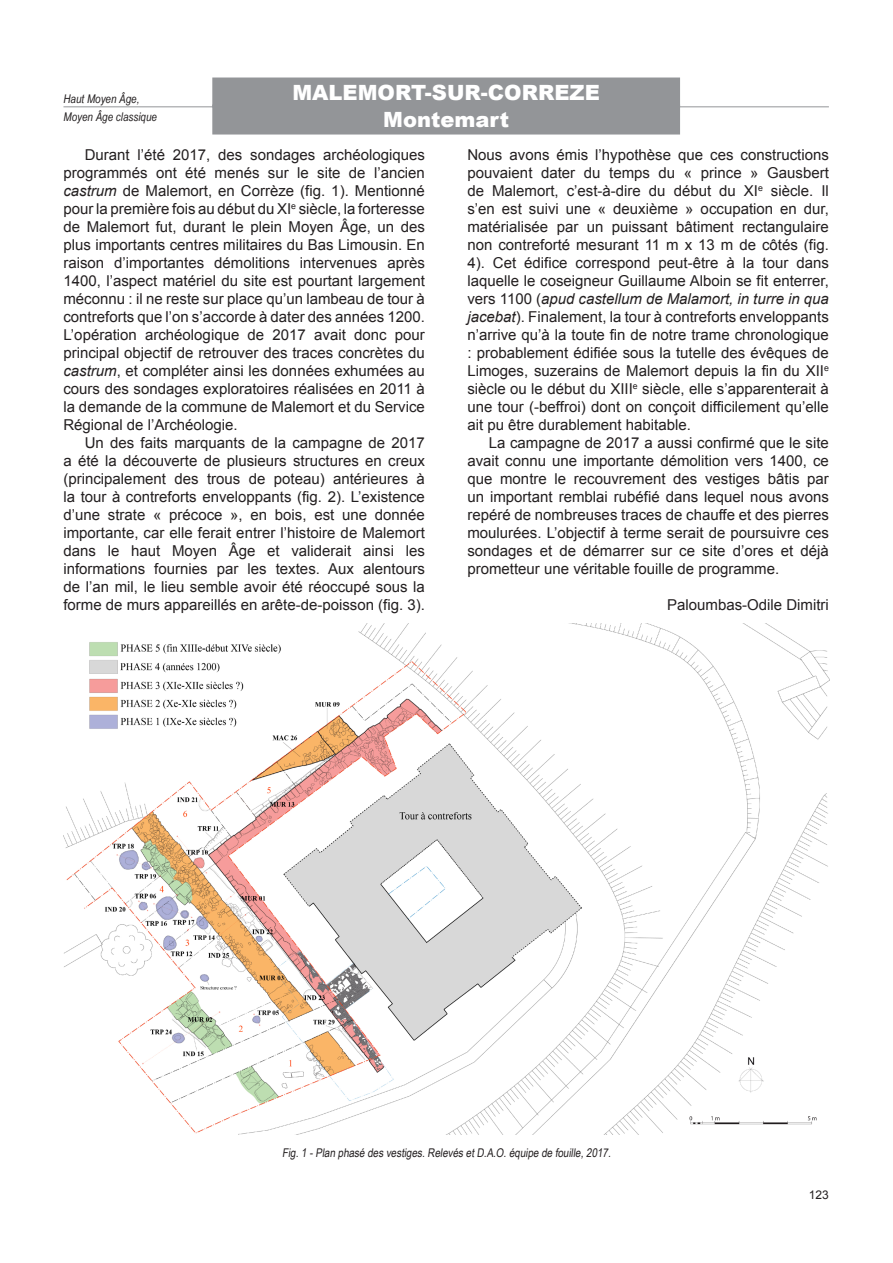
<style>
.page{position:relative;width:893px;height:1263px;background:#fff}
.page>*{position:absolute;margin:0;border:0;box-sizing:border-box;transform-origin:0 0}
.B_commune{font:900 21px "Arial";color:#fff}
.B_site{font:900 21px "Arial";color:#fff}
.B_txt{font:15px/18px "Arial";color:#231f20;text-align:justify}
.B_auteur{font:15px "Arial";color:#231f20}
.B_légende{font:12px "Arial Narrow";color:#231f20}
.B_chrono_g{font:italic 12px "Arial Narrow";color:#231f20}
.t1{font:12px "Arial";color:#231f20}
.s1{font-style:italic}
</style>
<div class="page">
<div style="left:212px;top:78px;width:468px;height:30px;background:#939598"></div>
<hr style="left:63px;top:106px;width:766px;height:1px;background:#939598">
<div style="left:212px;top:105px;width:468px;height:30px;background:#939598"></div>
<img style="left:63px;top:623px;width:766px;height:511px">
<p class="B_chrono_g" style="left:63px;top:90px;width:78px">Haut Moyen Âge,</p>
<p class="B_chrono_g" style="left:63px;top:108px;width:95px">Moyen Âge classique</p>
<p class="B_commune" style="left:292px;top:77px;width:309px">MALEMORT-SUR-CORREZE</p>
<p class="B_site" style="left:383px;top:104px;width:127px">Montemart</p>
<p class="B_txt" style="left:63px;top:146px;width:363px;text-indent:21px">Durant l’été 2017, des sondages archéologiques programmés ont été menés sur le site de l’ancien <span class="s1">castrum</span> de Malemort, en Corrèze (fig. 1). Mentionné pour la première fois au début du XI<sup>e</sup> siècle, la forteresse de Malemort fut, durant le plein Moyen Âge, un des plus importants centres militaires du Bas Limousin. En raison d’importantes démolitions intervenues après 1400, l’aspect matériel du site est pourtant largement méconnu : il ne reste sur place qu’un lambeau de tour à contreforts que l’on s’accorde à dater des années 1200.<br>L’opération archéologique de 2017 avait donc pour principal objectif de retrouver des traces concrètes du <span class="s1">castrum</span>, et compléter ainsi les données exhumées au cours des sondages exploratoires réalisées en 2011 à la demande de la commune de Malemort et du Service Régional de l’Archéologie.</p>
<p class="B_txt" style="left:63px;top:434px;width:363px;text-indent:21px">Un des faits marquants de la campagne de 2017 a été la découverte de plusieurs structures en creux (principalement des trous de poteau) antérieures à la tour à contreforts enveloppants (fig. 2). L’existence d’une strate « précoce », en bois, est une donnée importante, car elle ferait entrer l’histoire de Malemort dans le haut Moyen Âge et validerait ainsi les informations fournies par les textes. Aux alentours de l’an mil, le lieu semble avoir été réoccupé sous la forme de murs appareillés en arête-de-poisson (fig. 3).</p>
<p class="B_txt" style="left:467px;top:146px;width:363px">Nous avons émis l’hypothèse que ces constructions pouvaient dater du temps du « prince » Gausbert de Malemort, c’est-à-dire du début du XI<sup>e</sup> siècle. Il s’en est suivi une « deuxième » occupation en dur, matérialisée par un puissant bâtiment rectangulaire non contreforté mesurant 11 m x 13 m de côtés (fig.<br>4). Cet édifice correspond peut-être à la tour dans laquelle le coseigneur Guillaume Alboin se fit enterrer, vers 1100 (<span class="s1">apud castellum de Malamort, in turre in qua jacebat</span>). Finalement, la tour à contreforts enveloppants n’arrive qu’à la toute fin de notre trame chronologique : probablement édifiée sous la tutelle des évêques de Limoges, suzerains de Malemort depuis la fin du XII<sup>e </sup>siècle ou le début du XIII<sup>e</sup> siècle, elle s’apparenterait à une tour (-beffroi) dont on conçoit difficilement qu’elle ait pu être durablement habitable.</p>
<p class="B_txt" style="left:467px;top:434px;width:363px;text-indent:21px">La campagne de 2017 a aussi confirmé que le site avait connu une importante démolition vers 1400, ce que montre le recouvrement des vestiges bâtis par un important remblai rubéfié dans lequel nous avons repéré de nombreuses traces de chauffe et des pierres moulurées. L’objectif à terme serait de poursuivre ces sondages et de démarrer sur ce site d’ores et déjà prometteur une véritable fouille de programme.</p>
<p class="B_auteur" style="left:667px;top:595px;width:163px">Paloumbas-Odile Dimitri</p>
<p class="B_légende" style="left:282px;top:1144px;width:333px">Fig.1 -Plan phasé des vestiges.Relevés etD.A.O.équipe de fouille,2017.</p>
<p class="t1" style="left:809px;top:1187px;width:22px">123</p>
</div>
